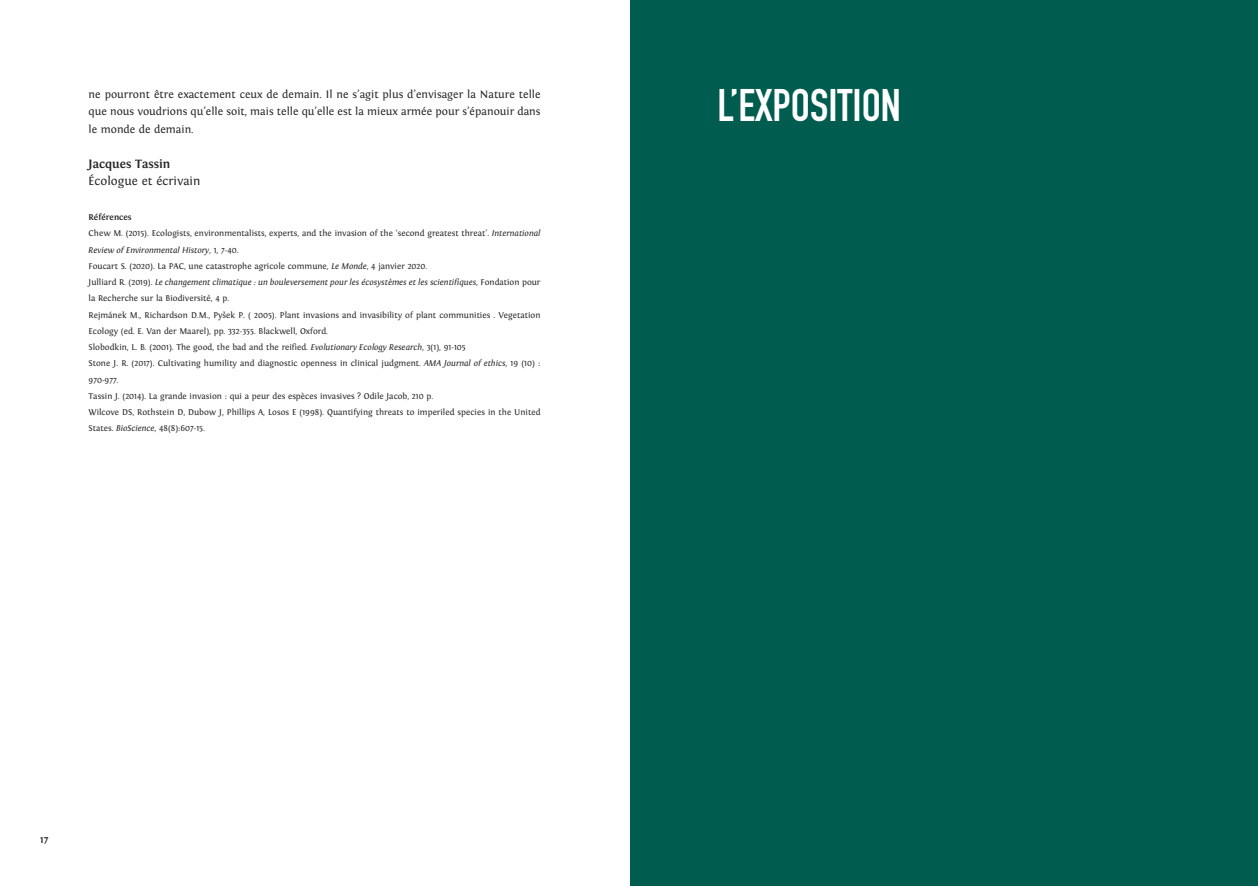
<style>
.page{position:relative;width:1258px;height:886px;background:#fff}
.page>*{position:absolute;margin:0;border:0;box-sizing:border-box;transform-origin:0 0}
.t1{font:45px "DIN Engschrift";color:#fff}
.t2{font:12.5px "Fontin";color:#272627}
.t3{font:700 12.5px "Fontin";color:#272627}
.t4{font:11.25px/17.5px "Fontin";color:#272627;text-align:justify}
.t5{font:700 10px "Fontin";color:#272627}
.t6{font:8.75px/16.2px "Fontin";color:#272627}
.s1{font-weight:700}
.s2{font-style:italic}
.s3{font-family:"Minion Pro";font-size:10px}
</style>
<div class="page">
<div style="left:630px;top:0;width:628px;height:886px;background:#005c4f"></div>
<p class="t4" style="left:89px;top:85px;width:453px">ne pourront être exactement ceux de demain. Il ne s’agit plus d’envisager la Nature telle que nous voudrions qu’elle soit, mais telle qu’elle est la mieux armée pour s’épanouir dans le monde de demain.</p>
<h2 class="t3" style="left:89px;top:156px;width:83px">Jacques Tassin</h2>
<h2 class="t2" style="left:89px;top:174px;width:113px">Écologue et écrivain</h2>
<p class="t6" style="left:89px;top:209px;width:453px"><span class="s1">Références<br></span>Chew M. (2015). Ecologists, environmentalists, experts, and the invasion of the ‘second greatest threat’. <span class="s2">International Review of Environmental History</span>, 1, 7-40.<br>Foucart S. (2020). La PAC, une catastrophe agricole commune, <span class="s2">Le Monde</span>, 4 janvier 2020.<br>Julliard R. (2019). <span class="s2">Le changement climatique : un bouleversement pour les écosystèmes et les scientifiques</span>, Fondation pour la Recherche sur la Biodiversité, 4 p.<br>Rejmánek M., Richardson D.M., Py<span class="s3">š</span>ek P. ( 2005). Plant invasions and invasibility of plant communities . Vegetation Ecology (ed. E. Van der Maarel), pp. 332-355. Blackwell, Oxford.<br>Slobodkin, L. B. (2001). The good, the bad and the reified. <span class="s2">Evolutionary Ecology Research</span>, 3(1), 91-105<br>Stone J. R. (2017). Cultivating humility and diagnostic openness in clinical judgment. <span class="s2">AMA Journal of ethics</span>, 19 (10) :<br>970-977.<br>Tassin J. (2014). La grande invasion : qui a peur des espèces invasives ? Odile Jacob, 210 p.<br>Wilcove DS, Rothstein D, Dubow J, Phillips A, Losos E (1998). Quantifying threats to imperiled species in the United States. <span class="s2">BioScience</span>, 48(8):607-15.</p>
<p class="t5" style="left:40px;top:834px;width:10px">17</p>
<h1 class="t1" style="left:718px;top:89px;width:185px">L’EXPOSITION</h1>
</div>
